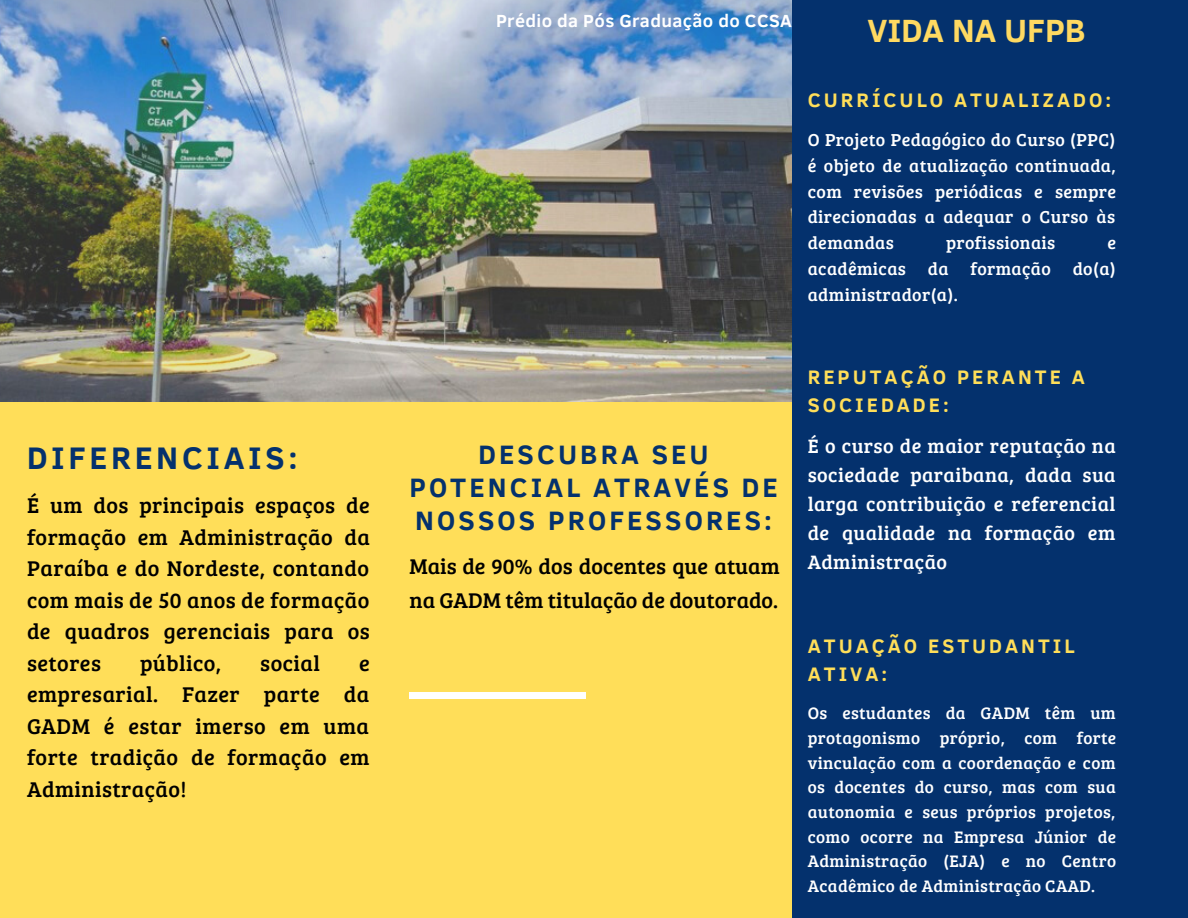
<style>
.page{position:relative;width:1188px;height:918px;background:#ffde59}
.page>*{position:absolute;margin:0;border:0;box-sizing:border-box;transform-origin:0 0}
.t1{font:700 33px "Clear Sans";color:#ffd961}
.t2{font:700 31.95px "Clear Sans";letter-spacing:.115em;color:#04316d}
.t3{font:700 27.3px/32.7px "Clear Sans";letter-spacing:.115em;color:#04316d;text-align:center}
.t4{font:22.05px/31.5px "Bree Serif";letter-spacing:.02em;color:#000;text-align:justify}
.t5{font:22.05px/33px "Bree Serif";color:#000}
.t6{font:20.1px/29px "Bree Serif";letter-spacing:.02em;color:#fff;text-align:justify}
.t7{font:700 20.1px/28.2px "Clear Sans";letter-spacing:.15em;color:#ffde59}
.t8{font:700 18px "Clear Sans";letter-spacing:.02em;color:#fff}
.t9{font:17.85px/25.8px "Bree Serif";letter-spacing:.02em;color:#fff;text-align:justify}
.t10{font:17.25px/24.8px "Bree Serif";letter-spacing:.02em;color:#fff;text-align:justify}
</style>
<div class="page">
<img style="left:0;top:0;width:792px;height:402px">
<div style="left:792px;top:0;width:396px;height:918px;background:#04316d"></div>
<div style="left:409px;top:692px;width:177px;height:7px;background:#fff"></div>
<p class="t2" style="left:27px;top:434px;width:272px">DIFERENCIAIS:</p>
<p class="t4" style="left:27px;top:489px;width:344px">É um dos principais espaços de formação em Administração da Paraíba e do Nordeste, contando com mais de 50 anos de formação de quadros gerenciais para os setores</p>
<p class="t4" style="left:140px;top:646px;width:83px">público,</p>
<p class="t4" style="left:260px;top:646px;width:61px">social</p>
<p class="t4" style="left:27px;top:646px;width:344px;text-indent:332px">e empresarial. Fazer parte da GADM é estar imerso em uma forte tradição de formação em Administração!</p>
<p class="t8" style="left:496px;top:8px;width:297px">Prédio da Pós Graduação do CCSA</p>
<p class="t1" style="left:867px;top:7px;width:220px">VIDA NA UFPB</p>
<p class="t7" style="left:808px;top:85px;width:305px">CURRÍCULO ATUALIZADO:</p>
<p class="t9" style="left:808px;top:126px;width:310px">O Projeto Pedagógico do Curso (PPC) é objeto de atualização continuada, com revisões periódicas e sempre direcionadas a adequar o Curso às demandas</p>
<p class="t9" style="left:946px;top:229px;width:111px">profissionais</p>
<p class="t9" style="left:808px;top:229px;width:310px;text-indent:300px">e acadêmicas da formação do(a) administrador(a).</p>
<p class="t3" style="left:409px;top:437px;width:370px">DESCUBRA SEU<br>POTENCIAL ATRAVÉS DE<br>NOSSOS PROFESSORES:</p>
<p class="t5" style="left:409px;top:549px;width:372px">Mais de 90% dos docentes que atuam na GADM têm titulação de doutorado.</p>
<p class="t7" style="left:808px;top:362px;width:279px">REPUTAÇÃO PERANTE A<br>SOCIEDADE:</p>
<p class="t6" style="left:808px;top:430px;width:309px">É o curso de maior reputação na sociedade paraibana, dada sua larga contribuição e referencial de qualidade na formação em Administração</p>
<p class="t7" style="left:808px;top:631px;width:268px">ATUAÇÃO ESTUDANTIL<br>ATIVA:</p>
<p class="t10" style="left:808px;top:700px;width:310px">Os estudantes da GADM têm um protagonismo próprio, com forte vinculação com a coordenação e com os docentes do curso, mas com sua autonomia e seus próprios projetos, como ocorre na Empresa Júnior de Administração (EJA) e no Centro Acadêmico de Administração CAAD.</p>
</div>
